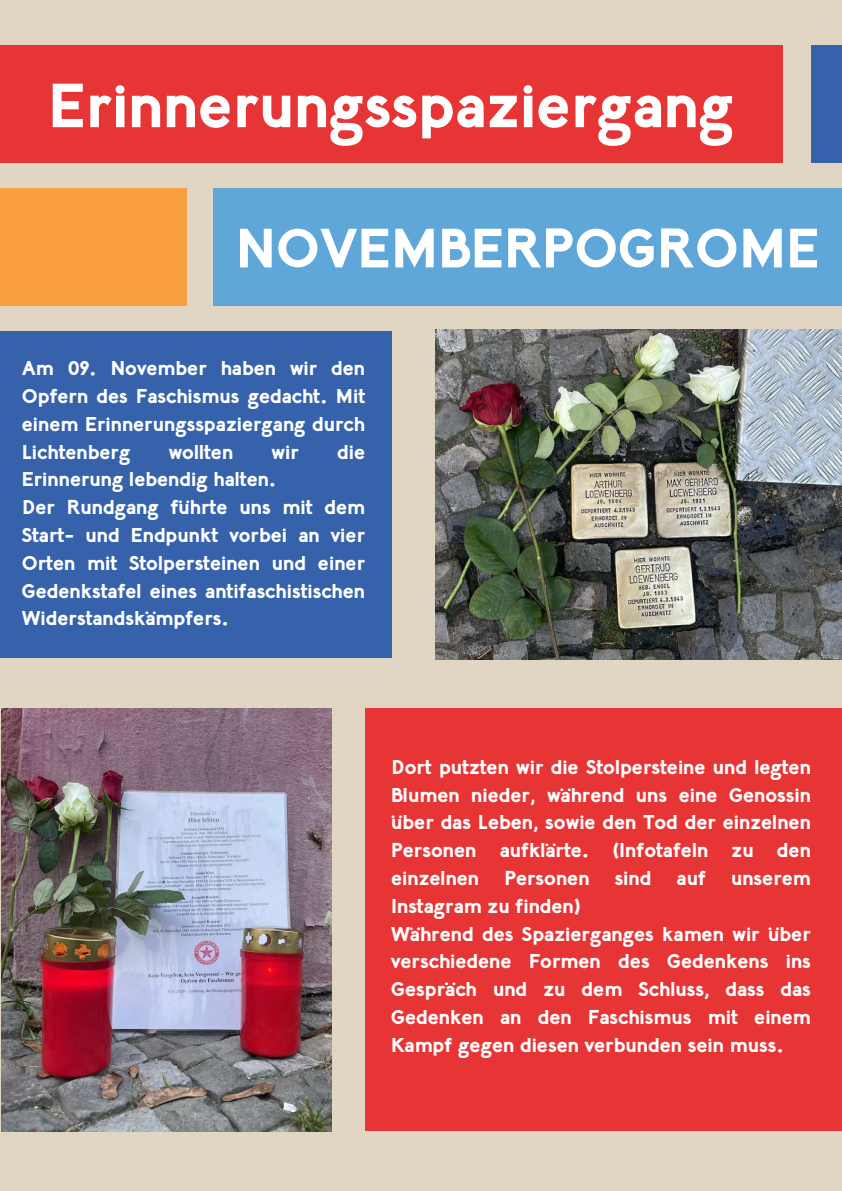
<style>
.page{position:relative;width:842px;height:1191px;background:#fff}
.page>*{position:absolute;margin:0;border:0;box-sizing:border-box;transform-origin:0 0}
.t1{font:700 62.1px "Lil Grotesk";color:#fff}
.t2{font:700 55.1px "Lil Grotesk";color:#fff}
.t3{font:700 20px/27.8px "Lil Grotesk";color:#fff;text-align:justify}
</style>
<div class="page">
<div style="left:0;top:0;width:842px;height:1190px;background:#e1d5c4"></div>
<div style="left:0;top:45px;width:782px;height:117px;background:#e63534"></div>
<div style="left:213px;top:188px;width:629px;height:117px;background:#60a7d9"></div>
<div style="left:0;top:188px;width:186px;height:117px;background:#fa9f41"></div>
<div style="left:811px;top:45px;width:31px;height:117px;background:#3661ab"></div>
<div style="left:0;top:331px;width:391px;height:326px;background:#3661ab"></div>
<div style="left:365px;top:708px;width:477px;height:422px;background:#e63534"></div>
<img style="left:1px;top:708px;width:330px;height:422px">
<img style="left:436px;top:329px;width:406px;height:330px">
<h1 class="t1" style="left:48px;top:69px;width:687px">Erinnerungsspaziergang</h1>
<h2 class="t2" style="left:236px;top:216px;width:585px">NOVEMBERPOGROME</h2>
<p class="t3" style="left:22px;top:355px;width:345px">Am 09. November haben wir den Opfern des Faschismus gedacht. Mit einem Erinnerungsspaziergang durch Lichtenberg</p>
<p class="t3" style="left:169px;top:438px;width:66px">wollten</p>
<p class="t3" style="left:272px;top:438px;width:29px">wir</p>
<p class="t3" style="left:337px;top:438px;width:29px">die</p>
<p class="t3" style="left:22px;top:466px;width:345px;text-align:left">Erinnerung lebendig halten.<br>Der Rundgang führte uns mit dem<br>Start- und Endpunkt vorbei an vier<br>Orten mit Stolpersteinen und einer<br>Gedenkstafel eines antifaschistischen<br>Widerstandskämpfers.</p>
<p class="t3" style="left:391px;top:753px;width:421px">Dort putzten wir die Stolpersteine und legten Blumen nieder, während uns eine Genossin über das Leben, sowie den Tod der einzelnen Personen aufklärte. (Infotafeln zu den einzelnen</p>
<p class="t3" style="left:504px;top:864px;width:87px">Personen</p>
<p class="t3" style="left:615px;top:864px;width:38px">sind</p>
<p class="t3" style="left:676px;top:864px;width:31px">auf</p>
<p class="t3" style="left:731px;top:864px;width:81px">unserem</p>
<p class="t3" style="left:391px;top:892px;width:421px;text-align:left">Instagram zu finden)<br>Während des Spazierganges kamen wir über verschiedene Formen des Gedenkens ins Gespräch und zu dem Schluss, dass das Gedenken an den Faschismus mit einem Kampf gegen diesen verbunden sein muss.</p>
</div>
